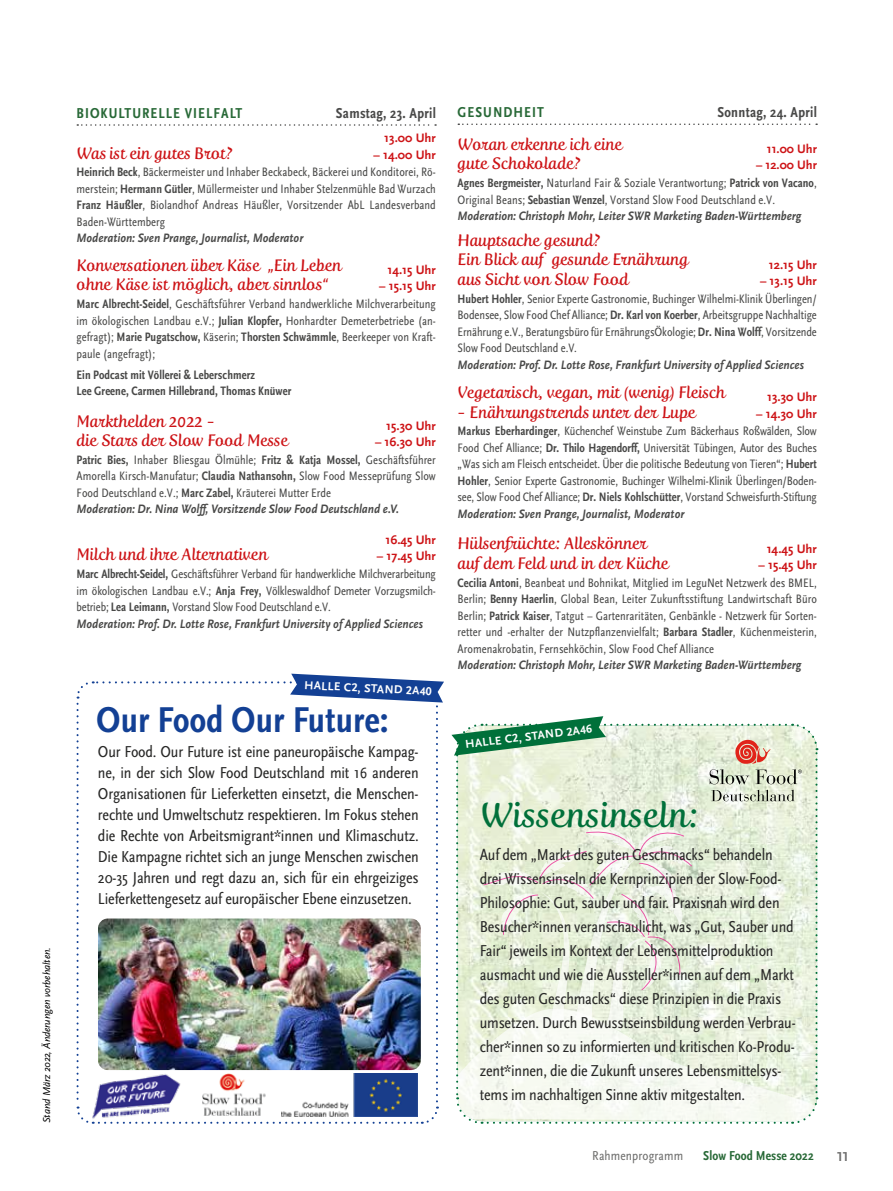
<style>
.page{position:relative;width:893px;height:1191px;background:#fff}
.page>*{position:absolute;margin:0;border:0;box-sizing:border-box;transform-origin:0 0}
.t1{font:700 condensed 37.5px "Scala Sans Pro";letter-spacing:.01em;color:#134094}
.t2{font:34.5px "Fertigo Pro Script";letter-spacing:.01em;color:#00703a}
.t3{font:condensed 16.5px/24px "Scala Sans Pro";letter-spacing:-.01em;color:#282827;text-align:justify}
.t4{font:16.5px/19.5px "Fertigo Pro Script";color:#cd1316}
.t5{font:700 condensed 15px "Scala Sans Pro";letter-spacing:.02em;color:#494948}
.t6{font:700 condensed 15px "Scala Sans Pro";letter-spacing:.07em;color:#286937}
.t7{font:700 condensed 13.5px "Scala Sans Pro";letter-spacing:.01em;color:#286937}
.t8{font:condensed 13.5px "Scala Sans Pro";letter-spacing:.01em;color:#6f6f6e}
.t9{font:700 13.5px "Scala Sans Pro";color:#6f6f6e}
.t10{font:condensed 12.75px/16.5px "Scala Sans Pro";letter-spacing:.005em;color:#494948;text-align:right}
.t11{font:italic 700 12.75px/16.5px "Scala Sans Pro";color:#494948;scale:.9 1}
.t12{font:700 condensed 12.75px/16.5px "Scala Sans Pro";letter-spacing:.005em;color:#494948}
.t13{font:700 12.75px "Scala Sans Pro";color:#cd1316}
.t14{font:700 12px "Scala Sans Pro";color:#fff}
.t15{font:italic 10.5px "Scala Sans Pro";letter-spacing:-.01em;color:#000}
.s1{font-weight:700;font-stretch:normal;color:#cd1316}
.s2{font-weight:700}
.s3{font-weight:700;font-style:italic;font-stretch:normal}
.s4{font-weight:400;font-style:normal;font-stretch:condensed}
.s5{font-style:normal;font-stretch:condensed}
</style>
<div class="page">
<svg style="left:458px;top:123px;width:359px;height:2px"></svg>
<svg style="left:77px;top:124px;width:359px;height:2px"></svg>
<img style="left:76px;top:673px;width:368px;height:451px">
<img style="left:90px;top:1066px;width:95px;height:58px">
<img style="left:203px;top:1073px;width:63px;height:42px">
<svg style="left:451px;top:716px;width:367px;height:408px"></svg>
<p class="t15" style="left:41px;top:1123px;width:177px;rotate:-90deg">Stand März 2022, Änderungen vorbehalten.</p>
<p class="t6" style="left:77px;top:104px;width:167px">BIOKULTURELLE VIELFALT</p>
<p class="t5" style="left:336px;top:104px;width:101px">Samstag, 23. April</p>
<p class="t13" style="left:384px;top:131px;width:53px">13.00 Uhr</p>
<p class="t10" style="left:77px;top:145px;width:361px;line-height:17.9px"><span class="s1">– 14.00 Uhr<br></span><span class="s2">Heinrich Beck</span>, Bäckermeister und Inhaber Beckabeck, Bäckerei und Konditorei, Rö-</p>
<p class="t10" style="left:77px;top:180px;width:361px;text-align:justify">merstein; <span class="s2">Hermann Gütler</span>, Müllermeister und Inhaber Stelzenmühle Bad Wurzach <span class="s2">Franz Häußler</span>, Biolandhof Andreas Häußler, Vorsitzender AbL Landesverband Baden-Württemberg</p>
<p class="t11" style="left:77px;top:230px;width:253px">Moderation: Sven Prange, Journalist, Moderator</p>
<p class="t4" style="left:77px;top:255px;width:266px">Konversationen über Käse „Ein Leben ohne Käse ist möglich, aber sinnlos“</p>
<p class="t13" style="left:387px;top:262px;width:50px">14.15 Uhr</p>
<p class="t4" style="left:77px;top:143px;width:158px">Was ist ein gutes Brot?</p>
<p class="t10" style="left:77px;top:277px;width:361px;line-height:17.9px"><span class="s1">– 15.15 Uhr<br></span><span class="s2">Marc Albrecht-Seidel</span>, Geschäftsführer Verband handwerkliche Milchverarbeitung</p>
<p class="t10" style="left:77px;top:312px;width:361px;text-align:justify">im ökologischen Landbau e.V.; <span class="s2">Julian Klopfer,</span> Honhardter Demeterbetriebe (an&shy;gefragt); <span class="s2">Marie Pugatschow,</span> Käserin; <span class="s2">Thorsten Schwämmle</span>, Beerkeeper von Kraft&shy;paule (angefragt);</p>
<p class="t12" style="left:77px;top:366px;width:216px">Ein Podcast mit Völlerei &amp; Leberschmerz<br>Lee Greene, Carmen Hillebrand, Thomas Knüwer</p>
<p class="t4" style="left:77px;top:411px;width:213px">Markthelden 2022 -<br>die Stars der Slow Food Messe</p>
<p class="t13" style="left:386px;top:418px;width:51px">15.30 Uhr</p>
<p class="t10" style="left:77px;top:433px;width:361px;line-height:17.9px"><span class="s1">– 16.30 Uhr<br></span><span class="s2">Patric Bies,</span> Inhaber Bliesgau Ölmühle; <span class="s2">Fritz &amp; Katja Mossel,</span> Geschäftsführer</p>
<p class="t10" style="left:77px;top:468px;width:361px;text-align:left">Amorella Kirsch-Manufatur; <span class="s2">Claudia Nathansohn,</span> Slow Food Messeprüfung Slow<br>Food Deutschland e.V.; <span class="s2">Marc Zabel,</span> Kräuterei Mutter Erde<br><span class="s3">Moderation: Dr. Nina Wolff, Vorsitzende Slow Food Deutschland e.V.</span></p>
<p class="t4" style="left:77px;top:545px;width:193px">Milch und ihre Alternativen</p>
<p class="t13" style="left:385px;top:532px;width:52px">16.45 Uhr</p>
<p class="t10" style="left:77px;top:547px;width:361px;line-height:17.9px"><span class="s1">– 17.45 Uhr<br></span><span class="s2">Marc Albrecht-Seidel,</span> Geschäftsführer Verband für handwerkliche Milchverarbeitung</p>
<p class="t10" style="left:77px;top:582px;width:361px;text-align:left">im ökologischen Landbau e.V.; <span class="s2">Anja Frey,</span> Völkleswaldhof Demeter Vorzugsmilch&shy;betrieb; <span class="s2">Lea Leimann,</span> Vorstand Slow Food Deutschland e.V.<br><span class="s3">Moderation: Prof. Dr. Lotte Rose, Frankfurt University of Applied Sciences</span></p>
<p class="t14" style="left:305px;top:678px;width:129px;rotate:3deg">HALLE C2, STAND 2A40</p>
<h1 class="t1" style="left:97px;top:698px;width:293px">Our Food Our Future:</h1>
<p class="t3" style="left:98px;top:741px;width:322px;line-height:21px">Our Food. Our Future ist eine paneuropäische Kampag&shy;ne, in der sich Slow Food Deutschland mit 16 anderen Organisationen für Lieferketten einsetzt, die Menschen&shy;rechte und Umweltschutz respektieren. Im Fokus stehen die Rechte von Arbeitsmigrant*innen und Klimaschutz.<br>Die Kampagne richtet sich an junge Menschen zwischen 20-35 Jahren und regt dazu an, sich für ein ehrgeiziges Lieferkettengesetz auf europäischer Ebene einzusetzen.</p>
<p class="t6" style="left:458px;top:103px;width:88px">GESUNDHEIT</p>
<p class="t5" style="left:717px;top:103px;width:101px">Sonntag, 24. April</p>
<p class="t4" style="left:458px;top:134px;width:166px">Woran erkenne ich eine gute Schokolade?</p>
<p class="t13" style="left:767px;top:141px;width:52px">11.00 Uhr</p>
<p class="t10" style="left:458px;top:156px;width:361px;line-height:17.9px"><span class="s1">– 12.00 Uhr<br></span><span class="s2">Agnes Bergmeister,</span> Naturland Fair &amp; Soziale Verantwortung; <span class="s2">Patrick von Vacano</span>,</p>
<p class="t11" style="left:458px;top:191px;width:384px"><span class="s4">Original Beans;</span> <span class="s5">Sebastian Wenzel</span><span class="s4">, Vorstand Slow Food Deutschland e.V.<br></span>Moderation: Christoph Mohr, Leiter SWR Marketing Baden-Württemberg</p>
<p class="t4" style="left:458px;top:230px;width:232px">Hauptsache gesund?<br>Ein Blick auf gesunde Ernährung aus Sicht von Slow Food</p>
<p class="t13" style="left:769px;top:257px;width:50px">12.15 Uhr</p>
<p class="t10" style="left:458px;top:272px;width:361px;line-height:17.9px"><span class="s1">– 13.15 Uhr<br></span><span class="s2">Hubert Hohler</span>, Senior Experte Gastronomie, Buchinger Wilhelmi-Klinik Überlingen/</p>
<p class="t10" style="left:458px;top:307px;width:361px;text-align:justify">Bodensee, Slow Food Chef Alliance; <span class="s2">Dr. Karl von Koerber</span>, Arbeitsgruppe Nachhaltige Ernährung e.V., Beratungsbüro für ErnährungsÖkologie; <span class="s2">Dr. Nina Wolff</span>, Vorsitzende Slow Food Deutschland e.V.</p>
<p class="t11" style="left:458px;top:356px;width:386px">Moderation: Prof. Dr. Lotte Rose, Frankfurt University of Applied Sciences</p>
<p class="t4" style="left:458px;top:382px;width:269px">Vegetarisch, vegan, mit (wenig) Fleisch</p>
<p class="t4" style="left:458px;top:402px;width:239px">- Enährungstrends unter der Lupe</p>
<p class="t13" style="left:767px;top:390px;width:51px">13.30 Uhr</p>
<p class="t10" style="left:458px;top:404px;width:361px;line-height:17.9px"><span class="s1">– 14.30 Uhr<br></span><span class="s2">Markus Eberhardinger</span>, Küchenchef Weinstube Zum Bäckerhaus Roßwälden, Slow</p>
<p class="t10" style="left:458px;top:439px;width:361px;text-align:justify">Food Chef Alliance; <span class="s2">Dr. Thilo Hagendorff,</span> Universität Tübingen, Autor des Buches „Was sich am Fleisch entscheidet. Über die politische Bedeutung von Tieren“; <span class="s2">Hubert Hohler</span>, Senior Experte Gastronomie, Buchinger Wilhelmi-Klinik Überlingen/Boden&shy;see, Slow Food Chef Alliance; <span class="s2">Dr. Niels Kohlschütter</span>, Vorstand Schweisfurth-Stiftung <span class="s3">Moderation: Sven Prange, Journalist, Moderator</span></p>
<p class="t4" style="left:458px;top:534px;width:213px">Hülsenfrüchte: Alleskönner auf dem Feld und in der Küche</p>
<p class="t13" style="left:767px;top:541px;width:52px">14.45 Uhr</p>
<p class="t10" style="left:458px;top:556px;width:361px;line-height:17.9px"><span class="s1">– 15.45 Uhr<br></span><span class="s2">Cecilia Antoni</span>, Beanbeat und Bohnikat, Mitglied im LeguNet Netzwerk des BMEL,</p>
<p class="t10" style="left:458px;top:591px;width:361px;text-align:justify">Berlin; <span class="s2">Benny Haerlin</span>, Global Bean, Leiter Zukunftsstiftung Landwirtschaft Büro Berlin; <span class="s2">Patrick Kaiser</span>, Tatgut – Gartenraritäten, Genbänkle - Netzwerk für Sorten&shy;retter und -erhalter der Nutzpflanzenvielfalt; <span class="s2">Barbara Stadler</span>, Küchenmeisterin, Aromenakrobatin, Fernsehköchin, Slow Food Chef Alliance</p>
<p class="t11" style="left:458px;top:657px;width:384px">Moderation: Christoph Mohr, Leiter SWR Marketing Baden-Württemberg</p>
<p class="t14" style="left:464px;top:737px;width:129px;rotate:-7deg">HALLE C2, STAND 2A46</p>
<h2 class="t2" style="left:480px;top:794px;width:220px">Wissensinseln:</h2>
<p class="t3" style="left:480px;top:842px;width:317px;text-align:left">Auf dem „Markt des guten Geschmacks“ behandeln drei Wissensinseln die Kernprinzipien der Slow-Food-Philosophie: Gut, sauber und fair. Praxisnah wird den Besucher*innen veranschaulicht, was „Gut, Sauber und Fair“ jeweils im Kontext der Lebensmittelproduktion ausmacht und wie die Aussteller*innen auf dem „Markt des guten Geschmacks“ diese Prinzipien in die Praxis umsetzen. Durch Bewusstseinsbildung werden Verbrau&shy;cher*innen so zu informierten und kritischen Ko-Produ&shy;zent*innen, die die Zukunft unseres Lebensmittelsys&shy;tems im nachhaltigen Sinne aktiv mitgestalten.</p>
<p class="t8" style="left:592px;top:1148px;width:92px">Rahmenprogramm</p>
<p class="t7" style="left:703px;top:1148px;width:112px">Slow Food Messe 2022</p>
<p class="t9" style="left:837px;top:1148px;width:13px">11</p>
</div>
